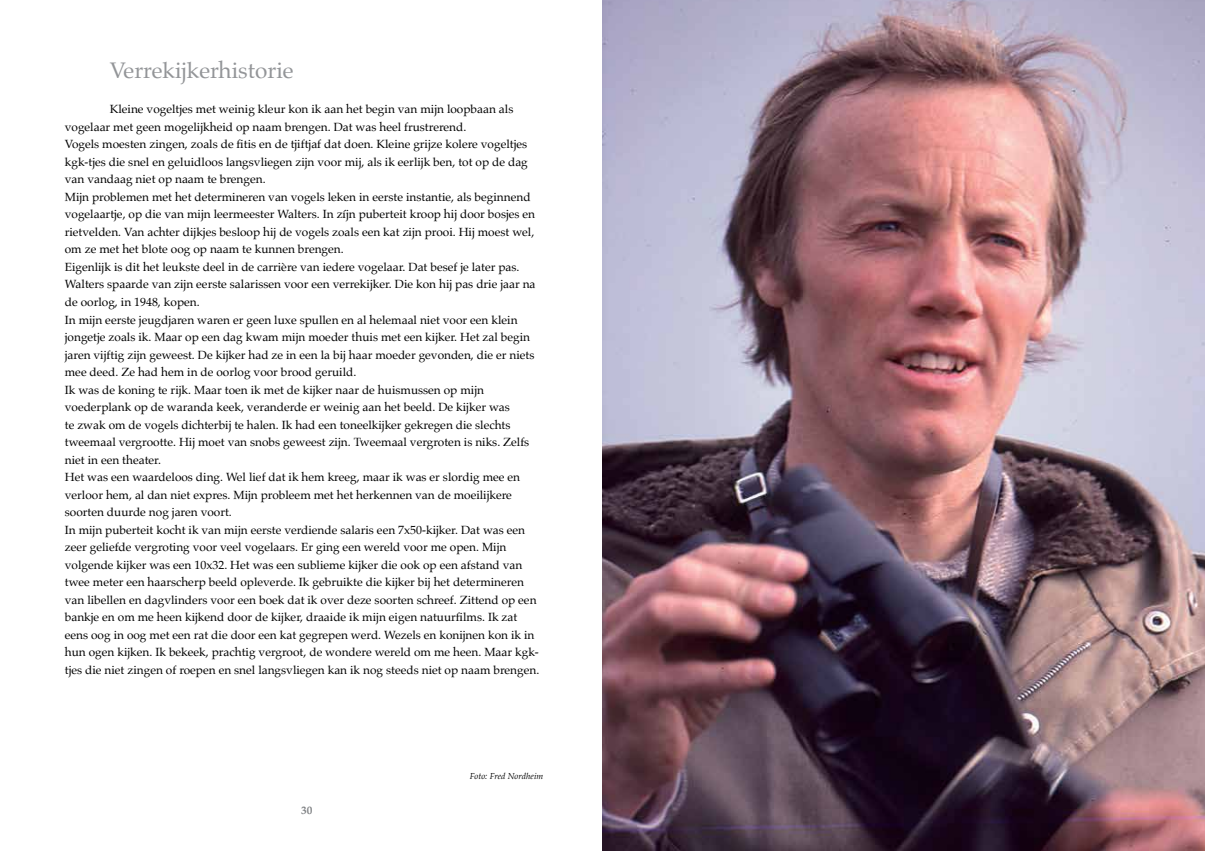
<style>
.page{position:relative;width:1205px;height:851px;background:#fff}
.page>*{position:absolute;margin:0;border:0;box-sizing:border-box;transform-origin:0 0}
.t1{font:22.5px "Palatino";color:#939598}
.t2{font:11.88px/17.5px "Palatino";color:#000}
.t3{font:700 11.25px "Palatino";color:#808285}
.t4{font:italic 8.75px "Palatino";color:#000}
</style>
<div class="page">
<img style="left:602px;top:0;width:603px;height:850px">
<h1 class="t1" style="left:110px;top:52px;width:185px">Verrekijkerhistorie</h1>
<p class="t2" style="left:65px;top:100px;width:476px;text-indent:45px">Kleine vogeltjes met weinig kleur kon ik aan het begin van mijn loopbaan als vogelaar met geen mogelijkheid op naam brengen. Dat was heel frustrerend.<br>Vogels moesten zingen, zoals de fitis en de tjiftjaf dat doen. Kleine grijze kolere vogeltjes kgk-tjes die snel en geluidloos langsvliegen zijn voor mij, als ik eerlijk ben, tot op de dag van vandaag niet op naam te brengen.<br>Mijn problemen met het determineren van vogels leken in eerste instantie, als beginnend vogelaartje, op die van mijn leermeester Walters. In zíjn puberteit kroop hij door bosjes en rietvelden. Van achter dijkjes besloop hij de vogels zoals een kat zijn prooi. Hij moest wel, om ze met het blote oog op naam te kunnen brengen.<br>Eigenlijk is dit het leukste deel in de carrière van iedere vogelaar. Dat besef je later pas.<br>Walters spaarde van zijn eerste salarissen voor een verrekijker. Die kon hij pas drie jaar na de oorlog, in 1948, kopen.<br>In mijn eerste jeugdjaren waren er geen luxe spullen en al helemaal niet voor een klein jongetje zoals ik. Maar op een dag kwam mijn moeder thuis met een kijker. Het zal begin jaren vijftig zijn geweest. De kijker had ze in een la bij haar moeder gevonden, die er niets mee deed. Ze had hem in de oorlog voor brood geruild.<br>Ik was de koning te rijk. Maar toen ik met de kijker naar de huismussen op mijn voederplank op de waranda keek, veranderde er weinig aan het beeld. De kijker was<br>te zwak om de vogels dichterbij te halen. Ik had een toneelkijker gekregen die slechts tweemaal vergrootte. Hij moet van snobs geweest zijn. Tweemaal vergroten is niks. Zelfs niet in een theater.<br>Het was een waardeloos ding. Wel lief dat ik hem kreeg, maar ik was er slordig mee en verloor hem, al dan niet expres. Mijn probleem met het herkennen van de moeilijkere soorten duurde nog jaren voort.<br>In mijn puberteit kocht ik van mijn eerste verdiende salaris een 7x50-kijker. Dat was een zeer geliefde vergroting voor veel vogelaars. Er ging een wereld voor me open. Mijn volgende kijker was een 10x32. Het was een sublieme kijker die ook op een afstand van twee meter een haarscherp beeld opleverde. Ik gebruikte die kijker bij het determineren van libellen en dagvlinders voor een boek dat ik over deze soorten schreef. Zittend op een bankje en om me heen kijkend door de kijker, draaide ik mijn eigen natuurfilms. Ik zat eens oog in oog met een rat die door een kat gegrepen werd. Wezels en konijnen kon ik in hun ogen kijken. Ik bekeek, prachtig vergroot, de wondere wereld om me heen. Maar kgk&shy;tjes die niet zingen of roepen en snel langsvliegen kan ik nog steeds niet op naam brengen.</p>
<p class="t3" style="left:301px;top:800px;width:13px">30</p>
<p class="t4" style="left:470px;top:768px;width:75px">Foto: Fred Nordheim</p>
</div>
